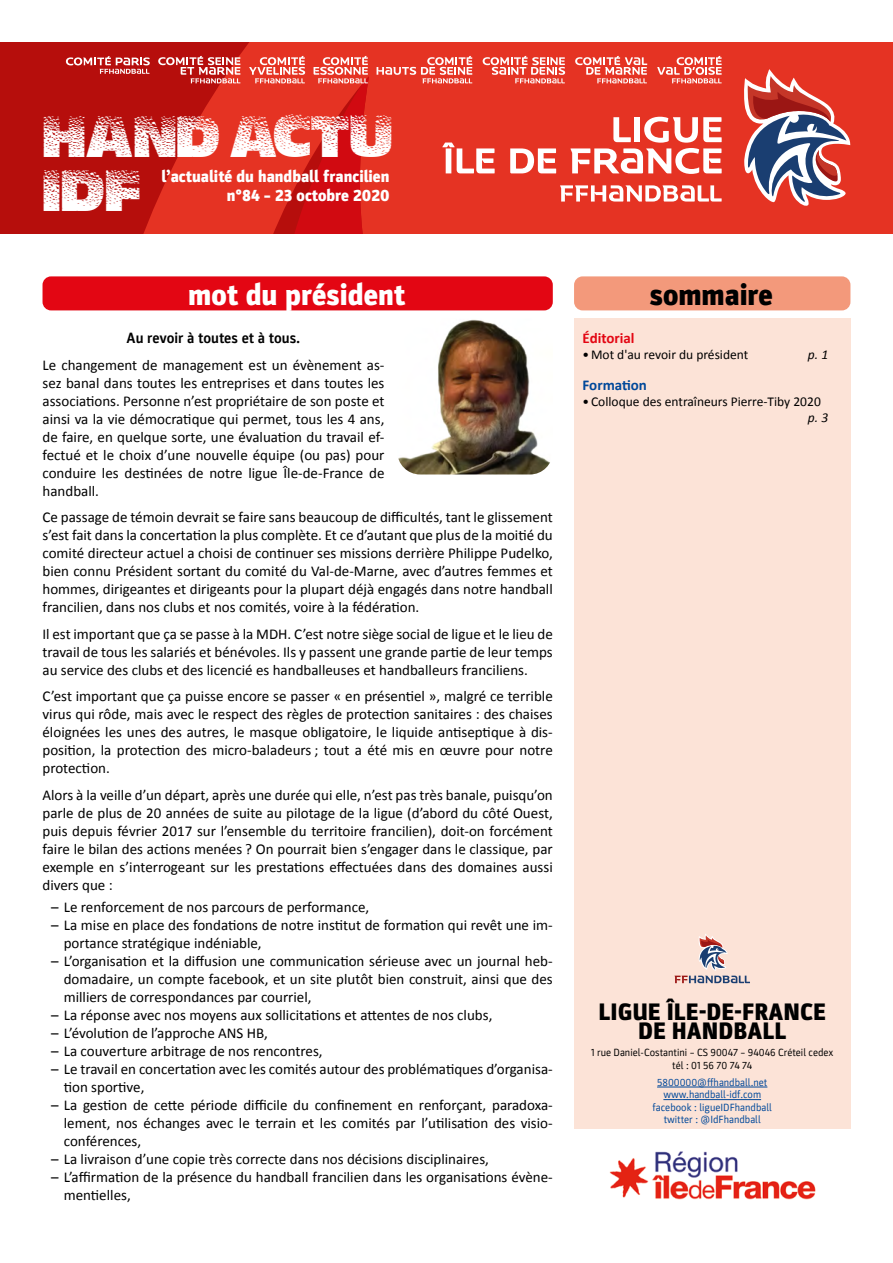
<style>
.page{position:relative;width:893px;height:1263px;background:#fff}
.page>*{position:absolute;margin:0;border:0;box-sizing:border-box;transform-origin:0 0}
.t1{font:45px/54px "Hot Sweat";letter-spacing:-.01em;color:#fff}
.t2{font:900 30px "Parka";color:#fff}
.t3{font:900 30px "Parka";color:#000}
.t4{font:900 24px/19.5px "Parka";color:#000;text-align:center}
.t5{font:900 16.5px/19.8px "Parka";color:#fff;text-align:right}
.t6{font:15px/18px "Calibri";color:#000;text-align:justify}
.t7{font:700 15px "Parka";color:#000}
.t8{font:700 15px "Calibri";color:#e30613}
.t9{font:700 15px "Calibri";color:#00489a}
.t10{font:13.5px "Calibri";color:#000}
.t11{font:italic 13.5px "Calibri";color:#000}
.t12{font:10.5px/12.6px "Parka";color:#00489a;text-align:center}
.t13{font:10.5px/12.6px "Parka";color:#000;text-align:center}
</style>
<div class="page">
<svg style="left:0;top:43px;width:893px;height:191px;background:#d7271c"></svg>
<div style="left:574px;top:319px;width:276px;height:810px;background:#fce3d7"></div>
<div style="left:574px;top:276px;width:276px;height:34px;background:#f3997b;border-radius:9px"></div>
<hr style="left:657px;top:1087px;width:110px;height:1px;background:#00489a">
<hr style="left:663px;top:1099px;width:98px;height:1px;background:#00489a">
<img style="left:609px;top:1151px;width:207px;height:49px">
<svg style="left:674px;top:934px;width:76px;height:49px"></svg>
<svg style="left:743px;top:69px;width:107px;height:138px"></svg>
<svg style="left:442px;top:143px;width:53px;height:30px"></svg>
<svg style="left:510px;top:148px;width:46px;height:25px"></svg>
<svg style="left:570px;top:117px;width:152px;height:57px"></svg>
<svg style="left:560px;top:185px;width:162px;height:17px"></svg>
<svg style="left:314px;top:56px;width:54px;height:27px"></svg>
<svg style="left:66px;top:56px;width:84px;height:18px;background:#cb5352"></svg>
<svg style="left:158px;top:56px;width:82px;height:27px;background:#ce5654"></svg>
<svg style="left:249px;top:56px;width:56px;height:27px;background:#ed756a"></svg>
<svg style="left:377px;top:56px;width:95px;height:27px;background:#eb6558"></svg>
<svg style="left:483px;top:56px;width:82px;height:27px;background:#ed7368"></svg>
<svg style="left:575px;top:56px;width:72px;height:27px;background:#ec7166"></svg>
<svg style="left:657px;top:56px;width:65px;height:27px;background:#ec6e63"></svg>
<div style="left:43px;top:276px;width:510px;height:34px;background:#e30613;border-radius:9px"></div>
<img style="left:398px;top:319px;width:152px;height:155px">
<h1 class="t1" style="left:43px;top:105px;width:352px">HAND ACTU<br>IDF</h1>
<p class="t5" style="left:161px;top:166px;width:230px">l’actualité du handball francilien n°84 – 23 octobre 2020</p>
<h2 class="t2" style="left:188px;top:277px;width:219px">mot du président</h2>
<p class="t7" style="left:127px;top:330px;width:175px">Au revoir à toutes et à tous.</p>
<p class="t6" style="left:43px;top:356px;width:343px">Le changement de management est un évènement as&shy;sez banal dans toutes les entreprises et dans toutes les associations. Personne n’est propriétaire de son poste et ainsi va la vie démocratique qui permet, tous les 4 ans, de faire, en quelque sorte, une évaluation du travail ef&shy;fectué et le choix d’une nouvelle équipe (ou pas) pour conduire les destinées de notre ligue Île-de-France de handball.</p>
<p class="t6" style="left:43px;top:508px;width:512px">Ce passage de témoin devrait se faire sans beaucoup de difficultés, tant le glissement s’est fait dans la concertation la plus complète. Et ce d’autant que plus de la moitié du comité directeur actuel a choisi de continuer ses missions derrière Philippe Pudelko, bien connu Président sortant du comité du Val-de-Marne, avec d’autres femmes et hommes, dirigeantes et dirigeants pour la plupart déjà engagés dans notre handball francilien, dans nos clubs et nos comités, voire à la fédération.</p>
<p class="t6" style="left:43px;top:625px;width:512px">Il est important que ça se passe à la MDH. C’est notre siège social de ligue et le lieu de travail de tous les salariés et bénévoles. Ils y passent une grande partie de leur temps au service des clubs et des licencié es handballeuses et handballeurs franciliens.</p>
<p class="t6" style="left:43px;top:687px;width:512px">C’est important que ça puisse encore se passer « en présentiel », malgré ce terrible virus qui rôde, mais avec le respect des règles de protection sanitaires : des chaises éloignées les unes des autres, le masque obligatoire, le liquide antiseptique à dis&shy;position, la protection des micro-baladeurs ; tout a été mis en œuvre pour notre protection.</p>
<p class="t6" style="left:43px;top:786px;width:512px">Alors à la veille d’un départ, après une durée qui elle, n’est pas très banale, puisqu’on parle de plus de 20 années de suite au pilotage de la ligue (d’abord du côté Ouest, puis depuis février 2017 sur l’ensemble du territoire francilien), doit-on forcément faire le bilan des actions menées ? On pourrait bien s’engager dans le classique, par exemple en s’interrogeant sur les prestations effectuées dans des domaines aussi divers que :</p>
<p class="t6" style="left:51px;top:898px;width:320px">– Le renforcement de nos parcours de performance,</p>
<p class="t6" style="left:64px;top:916px;width:490px;text-indent:-13px">– La mise en place des fondations de notre institut de formation qui revêt une im&shy;portance stratégique indéniable,</p>
<p class="t6" style="left:64px;top:952px;width:490px;text-indent:-13px">– L’organisation et la diffusion une communication sérieuse avec un journal heb&shy;domadaire, un compte facebook, et un site plutôt bien construit, ainsi que des milliers de correspondances par courriel,</p>
<p class="t6" style="left:51px;top:1006px;width:443px">– La réponse avec nos moyens aux sollicitations et attentes de nos clubs,</p>
<p class="t6" style="left:51px;top:1024px;width:218px">– L’évolution de l’approche ANS HB,</p>
<p class="t6" style="left:51px;top:1042px;width:273px">– La couverture arbitrage de nos rencontres,</p>
<p class="t6" style="left:64px;top:1060px;width:490px;text-indent:-13px">– Le travail en concertation avec les comités autour des problématiques d’organisa&shy;tion sportive,</p>
<p class="t6" style="left:64px;top:1096px;width:490px;text-indent:-13px">– La gestion de cette période difficile du confinement en renforçant, paradoxa&shy;lement, nos échanges avec le terrain et les comités par l’utilisation des visio&shy;conférences,</p>
<p class="t6" style="left:51px;top:1150px;width:439px">– La livraison d’une copie très correcte dans nos décisions disciplinaires,</p>
<p class="t6" style="left:64px;top:1168px;width:490px;text-indent:-13px">– L’affirmation de la présence du handball francilien dans les organisations évène&shy;mentielles,</p>
<h2 class="t3" style="left:650px;top:277px;width:125px">sommaire</h2>
<p class="t8" style="left:583px;top:328px;width:54px">Éditorial</p>
<p class="t10" style="left:583px;top:346px;width:167px">•Mot d'au revoir du président</p>
<p class="t11" style="left:808px;top:345px;width:22px">p. 1</p>
<p class="t9" style="left:583px;top:375px;width:66px">Formation</p>
<p class="t10" style="left:583px;top:393px;width:240px">•Colloque des entraîneurs Pierre-Tiby 2020</p>
<p class="t11" style="left:808px;top:409px;width:22px">p. 3</p>
<h3 class="t4" style="left:598px;top:1002px;width:229px">LIGUE ÎLE-DE-FRANCE<br>DE HANDBALL</h3>
<p class="t13" style="left:591px;top:1046px;width:244px">1 rue Daniel-Costantini – CS 90047 – 94046 Créteil cedex tél : 01 56 70 74 74</p>
<p class="t12" style="left:653px;top:1076px;width:121px">5800000@ffhandball.net www.handball-idf.com facebook : ligueIDFhandball twitter : @IdFhandball</p>
</div>
